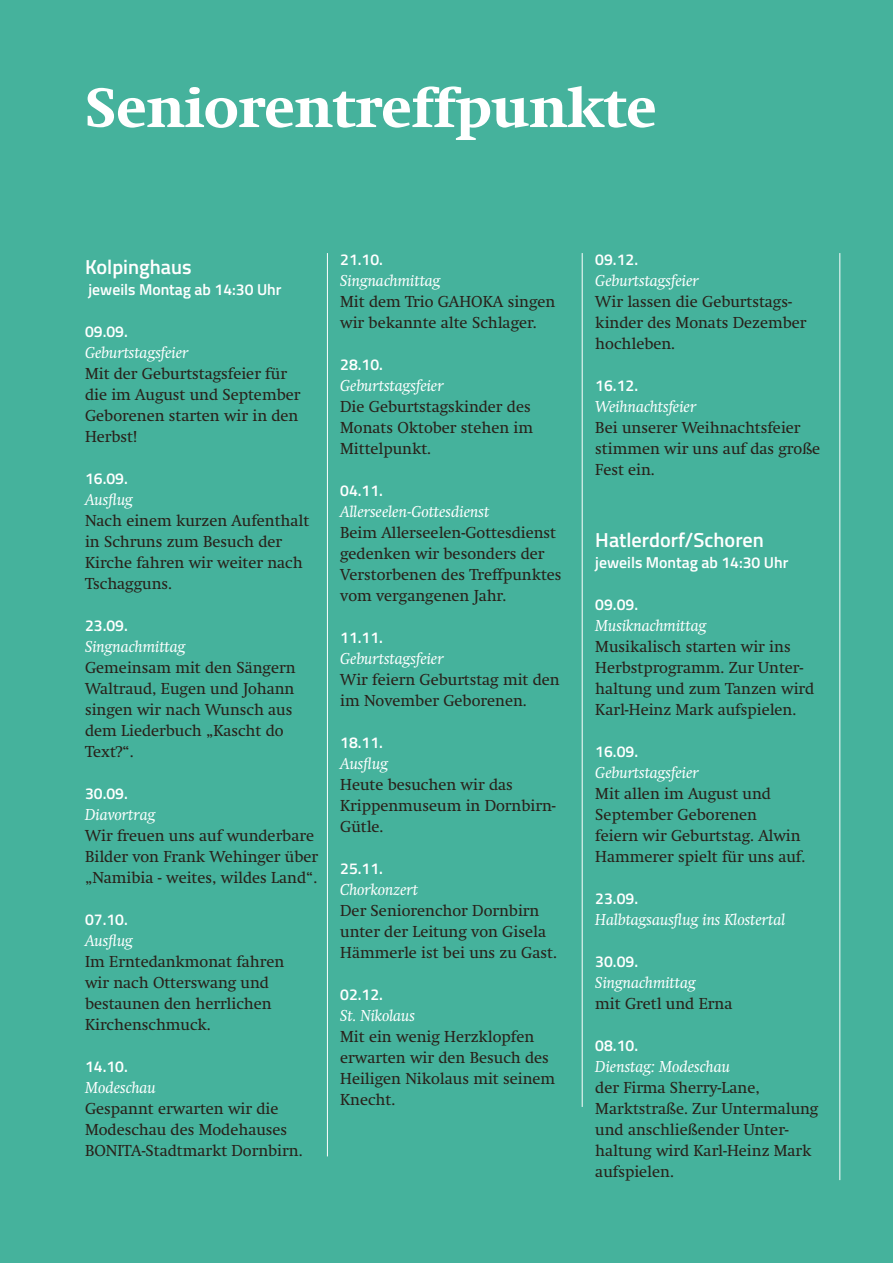
<style>
.page{position:relative;width:893px;height:1263px;background:#45b29c}
.page>*{position:absolute;margin:0;border:0;box-sizing:border-box;transform-origin:0 0}
.Headline_Weiß{font:800 54px "Swift";color:#fff}
.Fließtext{font:600 20.25px "Titillium";color:#fff}
.t1{font:15.75px/21px "Swift";color:#29211a}
.t2{font:italic 15.75px "Swift";color:#fff}
.Fließtext-2{font:600 15.75px "Titillium";color:#fff}
</style>
<div class="page">
<hr style="left:327px;top:253px;width:1px;height:903px;background:#fff">
<hr style="left:582px;top:253px;width:1px;height:854px;background:#fff">
<hr style="left:840px;top:253px;width:1px;height:927px;background:#fff">
<p class="Headline_Weiß" style="left:85px;top:76px;width:573px">Seniorentreffpunkte</p>
<p class="Fließtext" style="left:85px;top:252px;width:108px">Kolpinghaus</p>
<p class="Fließtext-2" style="left:89px;top:278px;width:195px">jeweils Montag ab 14:30 Uhr</p>
<p class="Fließtext-2" style="left:85px;top:320px;width:44px">09.09.</p>
<p class="t2" style="left:85px;top:343px;width:105px">Geburtstagsfeier</p>
<p class="t1" style="left:85px;top:363px;width:217px">Mit der Geburtstagsfeier für die im August und September<br>Geborenen starten wir in den<br>Herbst!</p>
<p class="Fließtext-2" style="left:85px;top:467px;width:44px">16.09.</p>
<p class="t2" style="left:85px;top:490px;width:49px">Ausflug</p>
<p class="t1" style="left:85px;top:510px;width:226px">Nach einem kurzen Aufenthalt in Schruns zum Besuch der<br>Kirche fahren wir weiter nach<br>Tschagguns.</p>
<p class="Fließtext-2" style="left:85px;top:614px;width:44px">23.09.</p>
<p class="t2" style="left:85px;top:637px;width:102px">Singnachmittag</p>
<p class="t1" style="left:85px;top:657px;width:212px">Gemeinsam mit den Sängern<br>Waltraud, Eugen und Johann singen wir nach Wunsch aus dem Liederbuch „Kascht do<br>Text?“.</p>
<p class="Fließtext-2" style="left:85px;top:782px;width:44px">30.09.</p>
<p class="t2" style="left:85px;top:805px;width:72px">Diavortrag</p>
<p class="t1" style="left:85px;top:825px;width:235px">Wir freuen uns auf wunderbare<br>Bilder von Frank Wehinger über</p>
<p class="t1" style="left:85px;top:867px;width:234px">„Namibia - weites, wildes Land“.</p>
<p class="Fließtext-2" style="left:85px;top:908px;width:44px">07.10.</p>
<p class="t2" style="left:85px;top:931px;width:49px">Ausflug</p>
<p class="t1" style="left:85px;top:951px;width:201px">Im Erntedankmonat fahren wir nach Otterswang und bestaunen den herrlichen<br>Kirchenschmuck.</p>
<p class="Fließtext-2" style="left:85px;top:1055px;width:44px">14.10.</p>
<p class="t2" style="left:85px;top:1078px;width:72px">Modeschau</p>
<p class="t1" style="left:85px;top:1098px;width:219px">Gespannt erwarten wir die<br>Modeschau des Modehauses<br>BONITA-Stadtmarkt Dornbirn.</p>
<p class="Fließtext-2" style="left:340px;top:248px;width:44px">21.10.</p>
<p class="t2" style="left:340px;top:271px;width:102px">Singnachmittag</p>
<p class="t1" style="left:340px;top:291px;width:217px">Mit dem Trio GAHOKA singen wir bekannte alte Schlager.</p>
<p class="Fließtext-2" style="left:340px;top:353px;width:44px">28.10.</p>
<p class="t2" style="left:340px;top:376px;width:105px">Geburtstagsfeier</p>
<p class="t1" style="left:340px;top:396px;width:194px">Die Geburtstagskinder des<br>Monats Oktober stehen im<br>Mittelpunkt.</p>
<p class="Fließtext-2" style="left:340px;top:479px;width:44px">04.11.</p>
<p class="t2" style="left:340px;top:502px;width:151px">Allerseelen-Gottesdienst</p>
<p class="t1" style="left:340px;top:522px;width:223px">Beim Allerseelen-Gottesdienst gedenken wir besonders der<br>Verstorbenen des Treffpunktes vom vergangenen Jahr.</p>
<p class="Fließtext-2" style="left:340px;top:626px;width:44px">11.11.</p>
<p class="t2" style="left:340px;top:649px;width:105px">Geburtstagsfeier</p>
<p class="t1" style="left:340px;top:669px;width:221px">Wir feiern Geburtstag mit den im November Geborenen.</p>
<p class="Fließtext-2" style="left:340px;top:731px;width:44px">18.11.</p>
<p class="t2" style="left:340px;top:754px;width:49px">Ausflug</p>
<p class="t1" style="left:340px;top:774px;width:217px">Heute besuchen wir das<br>Krippenmuseum in Dornbirn-<br>Gütle.</p>
<p class="Fließtext-2" style="left:340px;top:857px;width:44px">25.11.</p>
<p class="t2" style="left:340px;top:880px;width:79px">Chorkonzert</p>
<p class="t1" style="left:340px;top:900px;width:218px">Der Seniorenchor Dornbirn unter der Leitung von Gisela<br>Hämmerle ist bei uns zu Gast.</p>
<p class="Fließtext-2" style="left:340px;top:983px;width:44px">02.12.</p>
<p class="t2" style="left:340px;top:1006px;width:76px">St. Nikolaus</p>
<p class="t1" style="left:340px;top:1026px;width:217px">Mit ein wenig Herzklopfen erwarten wir den Besuch des<br>Heiligen Nikolaus mit seinem<br>Knecht.</p>
<p class="Fließtext-2" style="left:595px;top:248px;width:44px">09.12.</p>
<p class="t2" style="left:595px;top:271px;width:105px">Geburtstagsfeier</p>
<p class="t1" style="left:595px;top:291px;width:198px">Wir lassen die Geburtstags-</p>
<p class="t1" style="left:595px;top:312px;width:213px">kinder des Monats Dezember hochleben.</p>
<p class="Fließtext-2" style="left:595px;top:374px;width:44px">16.12.</p>
<p class="t2" style="left:595px;top:397px;width:102px">Weihnachtsfeier</p>
<p class="t1" style="left:595px;top:417px;width:227px">Bei unserer Weihnachtsfeier stimmen wir uns auf das große<br>Fest ein.</p>
<p class="Fließtext" style="left:595px;top:525px;width:170px">Hatlerdorf/Schoren</p>
<p class="Fließtext-2" style="left:595px;top:551px;width:195px">jeweils Montag ab 14:30 Uhr</p>
<p class="Fließtext-2" style="left:595px;top:593px;width:44px">09.09.</p>
<p class="t2" style="left:595px;top:616px;width:113px">Musiknachmittag</p>
<p class="t1" style="left:595px;top:636px;width:197px">Musikalisch starten wir ins</p>
<p class="t1" style="left:595px;top:657px;width:220px">Herbstprogramm. Zur Unter&shy;haltung und zum Tanzen wird<br>Karl-Heinz Mark aufspielen.</p>
<p class="Fließtext-2" style="left:595px;top:740px;width:44px">16.09.</p>
<p class="t2" style="left:595px;top:763px;width:105px">Geburtstagsfeier</p>
<p class="t1" style="left:595px;top:783px;width:212px">Mit allen im August und<br>September Geborenen<br>feiern wir Geburtstag. Alwin<br>Hammerer spielt für uns auf.</p>
<p class="Fließtext-2" style="left:595px;top:887px;width:44px">23.09.</p>
<p class="t2" style="left:595px;top:910px;width:191px">Halbtagsausflug ins Klostertal</p>
<p class="Fließtext-2" style="left:595px;top:950px;width:44px">30.09.</p>
<p class="t2" style="left:595px;top:973px;width:102px">Singnachmittag</p>
<p class="t1" style="left:595px;top:993px;width:139px">mit Gretl und Erna</p>
<p class="Fließtext-2" style="left:595px;top:1034px;width:44px">08.10.</p>
<p class="t2" style="left:595px;top:1057px;width:136px">Dienstag: Modeschau</p>
<p class="t1" style="left:595px;top:1077px;width:225px">der Firma Sherry-Lane,<br>Marktstraße. Zur Untermalung und anschließender Unter-</p>
<p class="t1" style="left:595px;top:1140px;width:218px">haltung wird Karl-Heinz Mark aufspielen.</p>
</div>
